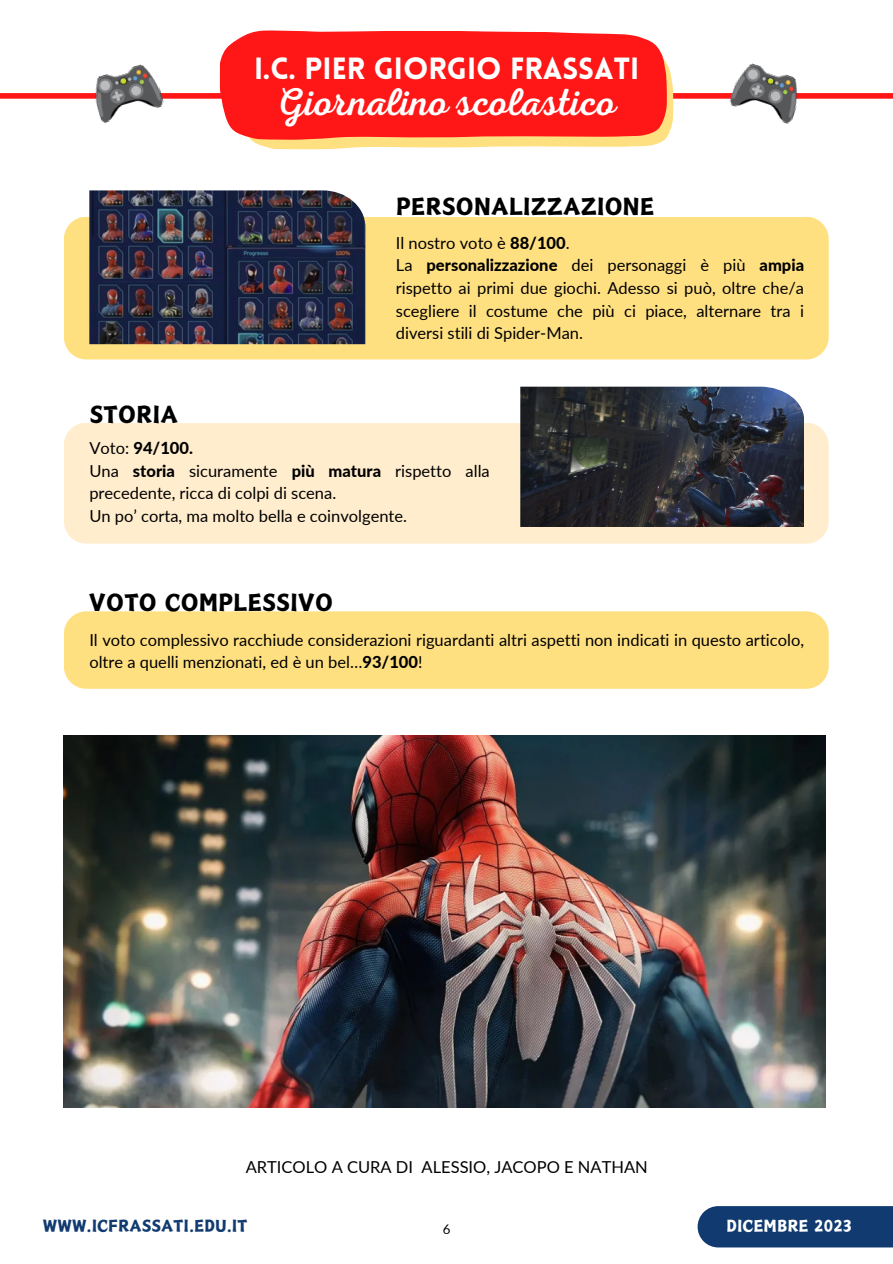
<style>
.page{position:relative;width:893px;height:1264px;background:#fff}
.page>*{position:absolute;margin:0;border:0;box-sizing:border-box;transform-origin:0 0}
.t1{font:39px "RTL Adam Script Regular";color:#fff}
.t2{font:900 30px "Lovelo";color:#fff}
.t3{font:27px "Canva Mountains And Seas";color:#000}
.t4{font:18.75px "Canva Mountains And Seas";color:#113b70}
.t5{font:18.6px "Canva Mountains And Seas";color:#fff}
.t6{font:16.5px/22.5px "Lato";color:#000}
.t7{font:800 16.5px "Lato";color:#000}
.t8{font:13.35px "Lato";color:#000}
.s1{font-weight:800}
.s2{font-weight:400}
</style>
<div class="page">
<div style="left:64px;top:217px;width:764px;height:142px;background:#ffe081;border-radius:22px"></div>
<div style="left:64px;top:423px;width:764px;height:120px;background:#ffedcd;border-radius:22px"></div>
<div style="left:64px;top:611px;width:764px;height:77px;background:#ffe081;border-radius:22px"></div>
<img style="left:89px;top:190px;width:276px;height:154px">
<img style="left:520px;top:386px;width:283px;height:141px">
<div style="left:697px;top:1206px;width:195px;height:41px;background:#113b70"></div>
<img style="left:64px;top:735px;width:761px;height:372px">
<svg style="left:0;top:93px;width:892px;height:6px;background:#ff2424"></svg>
<svg style="left:256px;top:64px;width:418px;height:86px;fill:#ffe081"></svg>
<svg style="left:219px;top:30px;width:448px;height:113px;background:#ff2a25"></svg>
<img style="left:89px;top:64px;width:76px;height:59px">
<img style="left:728px;top:63px;width:77px;height:61px">
<p class="t2" style="left:254px;top:57px;width:386px">I.C. PIER GIORGIO FRASSATI</p>
<p class="t1" style="left:277px;top:80px;width:341px">Giornalino scolastico</p>
<p class="t3" style="left:396px;top:192px;width:260px">PERSONALIZZAZIONE</p>
<p class="t3" style="left:89px;top:401px;width:90px">STORIA</p>
<p class="t6" style="left:396px;top:231px;width:175px">Il nostro voto è <span class="s1">88/100</span>.</p>
<p class="t6" style="left:396px;top:254px;width:409px;text-align:justify">La <span class="s1">personalizzazione</span> dei personaggi è più <span class="s1">ampia </span>rispetto ai primi due giochi. Adesso si può, oltre che/a scegliere il costume che più ci piace, alternare tra i diversi stili di Spider-Man.</p>
<p class="t7" style="left:89px;top:438px;width:105px"><span class="s2">Voto:</span> 94/100.</p>
<p class="t6" style="left:89px;top:459px;width:402px">Una <span class="s1">storia</span> sicuramente <span class="s1">più matura</span> rispetto alla precedente, ricca di colpi di scena.</p>
<p class="t6" style="left:89px;top:504px;width:319px">Un po’ corta, ma molto bella e coinvolgente.</p>
<p class="t3" style="left:89px;top:588px;width:245px">VOTO COMPLESSIVO</p>
<p class="t6" style="left:89px;top:628px;width:716px">Il voto complessivo racchiude considerazioni riguardanti altri aspetti non indicati in questo articolo, oltre a quelli menzionati, ed è un bel…<span class="s1">93/100</span>!</p>
<p class="t6" style="left:246px;top:1155px;width:403px">ARTICOLO A CURA DI ALESSIO, JACOPO E NATHAN</p>
<p class="t4" style="left:43px;top:1216px;width:206px">WWW.ICFRASSATI.EDU.IT</p>
<p class="t8" style="left:443px;top:1220px;width:9px">6</p>
<p class="t5" style="left:726px;top:1216px;width:127px">DICEMBRE 2023</p>
</div>
